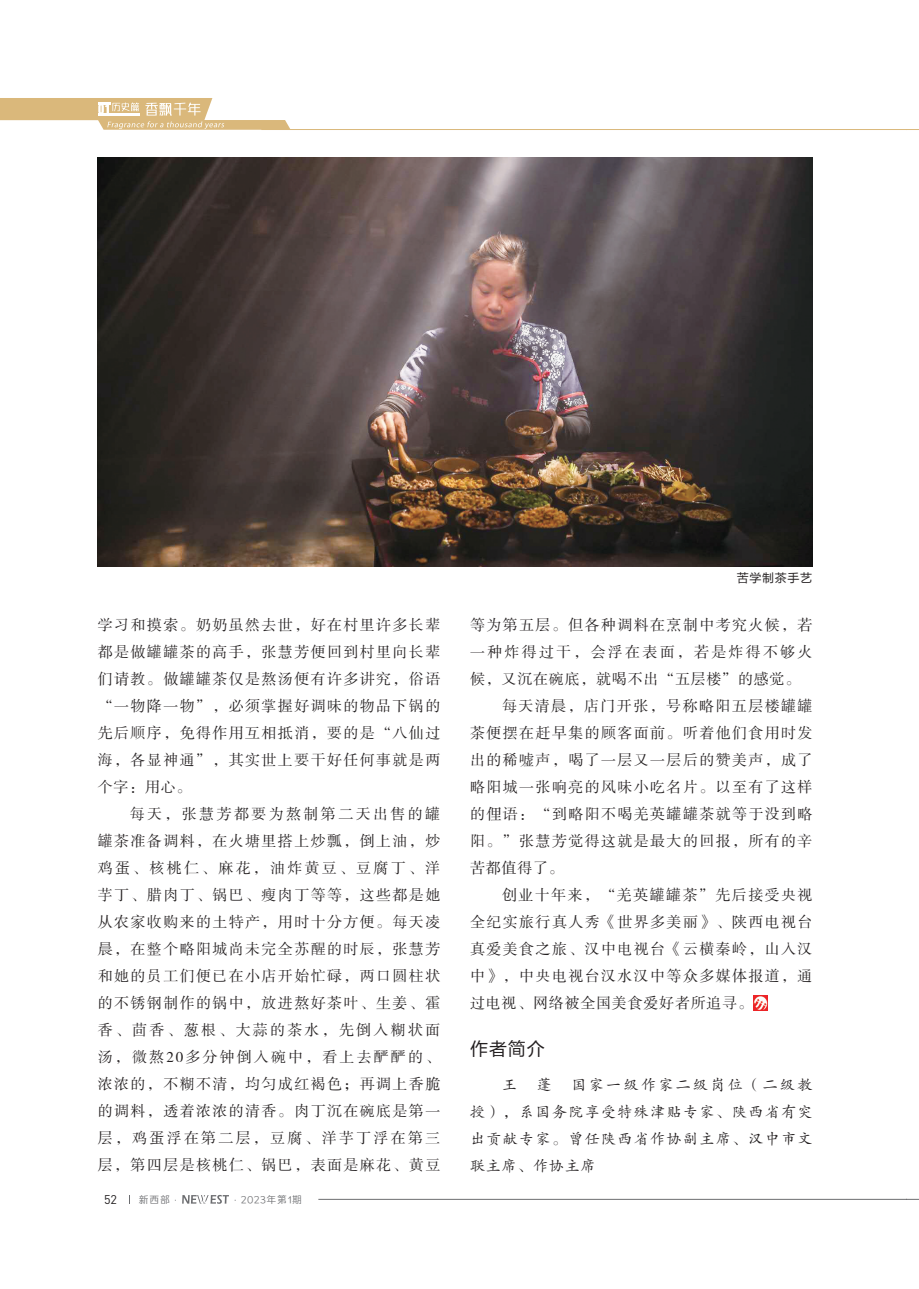
<style>
.page{position:relative;width:919px;height:1289px;background:#fff}
.page>*{position:absolute;margin:0;border:0;box-sizing:border-box;transform-origin:0 0}
.t1{font:18px "FZLTHK GBK1 0";color:#231f20}
.t2{font:15px/27px "FZSSK GBK1 0";letter-spacing:.09em;color:#231f20;text-align:justify}
.t3{font:15px/27px "FZKTK GBK1 0";letter-spacing:.09em;color:#231f20;text-align:justify}
.t4{font:15px "FZSSK GBK1 0";letter-spacing:.05em;color:#231f20}
.t5{font:15px "FZSSK GBK1 0";letter-spacing:.15em;color:#231f20}
.t6{font:12.45px "DIN";color:#231f20}
.t7{font:12px "FZLTHK GBK1 0";letter-spacing:.05em;color:#231f20}
.t8{font:9.75px "Loong Flash Sans GB Regular";letter-spacing:.1em;color:#6c6d70}
</style>
<div class="page">
<hr style="left:261px;top:129px;width:645px;height:1px;background:#dab87b">
<hr style="left:318px;top:1198px;width:588px;height:1px;background:#6c6d70">
<svg style="left:182px;top:1195px;width:47px;height:8px"></svg>
<svg style="left:0;top:98px;width:290px;height:32px"></svg>
<svg style="left:906px;top:129px;width:12px;height:1px"></svg>
<svg style="left:906px;top:1198px;width:12px;height:1px"></svg>
<img style="left:98px;top:157px;width:714px;height:410px">
<img style="left:753px;top:995px;width:15px;height:14px">
<p class="t2" style="left:98px;top:612px;width:344px">学习和摸索。奶奶虽然去世，好在村里许多长辈都是做罐罐茶的高手，张慧芳便回到村里向长辈们请教。做罐罐茶仅是熬汤便有许多讲究，俗语“一物降一物”，必须掌握好调味的物品下锅的先后顺序，免得作用互相抵消，要的是“八仙过海，各显神通”，其实世上要干好任何事就是两个字：用心。</p>
<p class="t2" style="left:98px;top:801px;width:344px;text-indent:32px">每天，张慧芳都要为熬制第二天出售的罐罐茶准备调料，在火塘里搭上炒瓢，倒上油，炒鸡蛋、核桃仁、麻花，油炸黄豆、豆腐丁、洋芋丁、腊肉丁、锅巴、瘦肉丁等等，这些都是她从农家收购来的土特产，用时十分方便。每天凌晨，在整个略阳城尚未完全苏醒的时辰，张慧芳和她的员工们便已在小店开始忙碌，两口圆柱状的不锈钢制作的锅中，放进熬好茶叶、生姜、霍香、茴香、葱根、大蒜的茶水，先倒入糊状面汤，微熬20多分钟倒入碗中，看上去酽酽的、浓浓的，不糊不清，均匀成红褐色；再调上香脆的调料，透着浓浓的清香。肉丁沉在碗底是第一层，鸡蛋浮在第二层，豆腐、洋芋丁浮在第三层，第四层是核桃仁、锅巴，表面是麻花、黄豆</p>
<p class="t6" style="left:104px;top:1191px;width:15px">52</p>
<p class="t8" style="left:139px;top:1194px;width:165px">新西部·　　　　 ·2023年第1期</p>
<p class="t7" style="left:737px;top:570px;width:76px">苦学制茶手艺</p>
<p class="t2" style="left:470px;top:612px;width:344px">等为第五层。但各种调料在烹制中考究火候，若</p>
<p class="t5" style="left:470px;top:643px;width:344px">一种炸得过干，会浮在表面，若是炸得不够火</p>
<p class="t4" style="left:470px;top:670px;width:331px">候，又沉在碗底，就喝不出“五层楼”的感觉。</p>
<p class="t2" style="left:502px;top:693px;width:312px">每天清晨，店门开张，号称略阳五层楼罐罐</p>
<p class="t2" style="left:470px;top:720px;width:344px">茶便摆在赶早集的顾客面前。听着他们食用时发</p>
<p class="t2" style="left:470px;top:747px;width:344px">出的稀嘘声，喝了一层又一层后的赞美声，成了</p>
<p class="t2" style="left:470px;top:774px;width:344px">略阳城一张响亮的风味小吃名片。以至有了这样</p>
<p class="t2" style="left:470px;top:801px;width:344px">的俚语：“到略阳不喝羌英罐罐茶就等于没到略</p>
<p class="t2" style="left:470px;top:828px;width:344px">阳。”张慧芳觉得这就是最大的回报，所有的辛</p>
<p class="t2" style="left:470px;top:855px;width:95px">苦都值得了。</p>
<p class="t2" style="left:502px;top:882px;width:312px">创业十年来，“羌英罐罐茶”先后接受央视</p>
<p class="t2" style="left:470px;top:909px;width:344px">全纪实旅行真人秀《世界多美丽》、陕西电视台</p>
<p class="t2" style="left:470px;top:936px;width:344px">真爱美食之旅、汉中电视台《云横秦岭，山入汉</p>
<p class="t2" style="left:470px;top:963px;width:344px">中》，中央电视台汉水汉中等众多媒体报道，通</p>
<p class="t4" style="left:470px;top:994px;width:284px">过电视、网络被全国美食爱好者所追寻。</p>
<p class="t1" style="left:470px;top:1038px;width:76px">作者简介</p>
<p class="t3" style="left:470px;top:1071px;width:344px;text-indent:32px">王　蓬　国家一级作家二级岗位（二级教授），系国务院享受特殊津贴专家、陕西省有突出贡献专家。曾任陕西省作协副主席、汉中市文联主席、作协主席</p>
</div>
